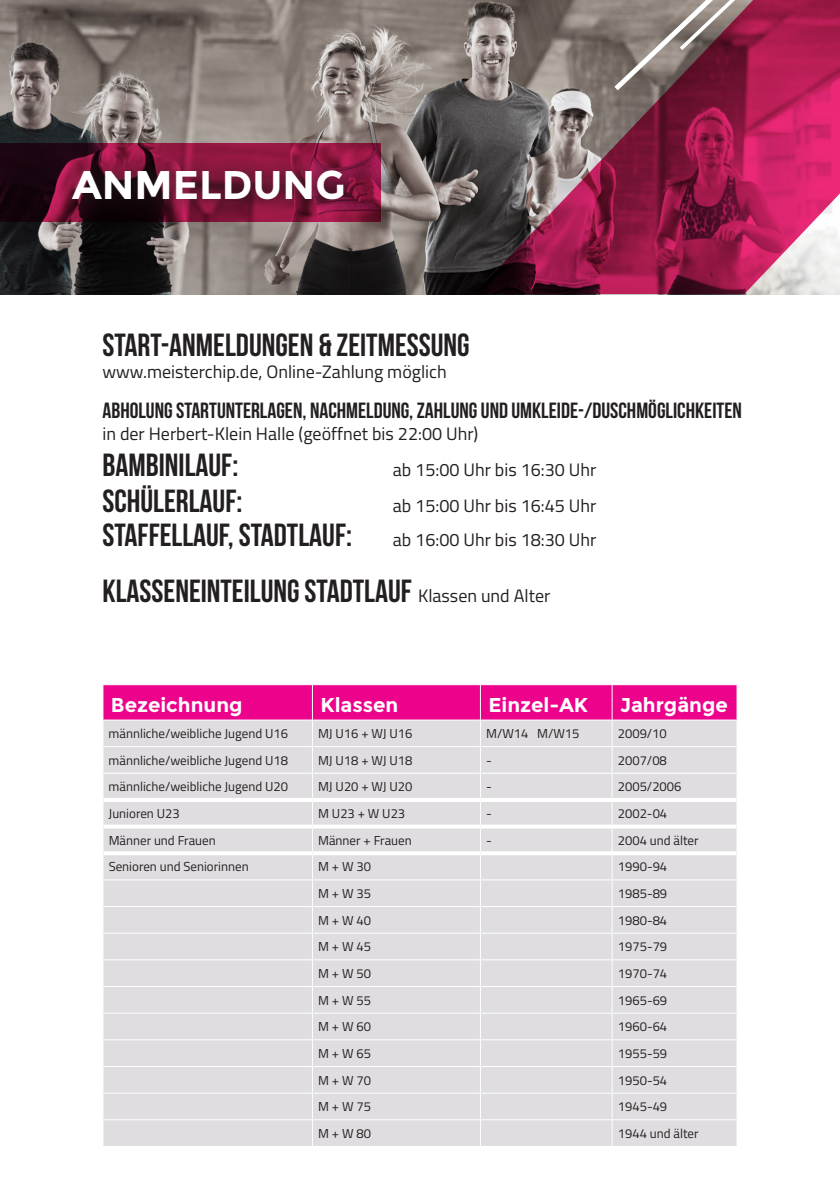
<style>
.page{position:relative;width:840px;height:1191px;background:#fff}
.page>*{position:absolute;margin:0;border:0;box-sizing:border-box;transform-origin:0 0}
.t1{font:700 40px "Montserrat";color:#fff}
.t2{font:32px "Bebas Neue";color:#231f20}
.t3{font:22px "Bebas Neue";color:#231f20}
.t4{font:700 20px "Montserrat";color:#fff}
.t5{font:18px "Titillium Web";color:#231f20}
.t6{font:13px "Titillium Web";color:#231f20}
.s1{font-family:"Titillium Web";font-size:18px}
</style>
<div class="page">
<img style="left:0;top:0;width:839px;height:295px">
<svg style="left:0;top:143px;width:380px;height:79px;background:#520d27"></svg>
<svg style="left:103px;top:684px;width:634px;height:462px;background:#e1cdda"></svg>
<hr style="left:103px;top:798px;width:209px;height:4px;background:#fff">
<hr style="left:312px;top:798px;width:168px;height:4px;background:#fff">
<hr style="left:480px;top:798px;width:131px;height:4px;background:#fff">
<hr style="left:611px;top:798px;width:125px;height:4px;background:#fff">
<svg style="left:103px;top:824px;width:209px;height:4px"></svg>
<svg style="left:312px;top:824px;width:168px;height:4px"></svg>
<svg style="left:480px;top:824px;width:131px;height:4px"></svg>
<svg style="left:611px;top:824px;width:125px;height:4px"></svg>
<hr style="left:103px;top:851px;width:209px;height:4px;background:#fff">
<hr style="left:312px;top:851px;width:168px;height:4px;background:#fff">
<hr style="left:480px;top:851px;width:131px;height:4px;background:#fff">
<hr style="left:611px;top:851px;width:125px;height:4px;background:#fff">
<svg style="left:473px;top:0;width:366px;height:294px;background:#94415e"></svg>
<div style="left:56px;top:153px;width:306px;height:65px;background:#231f20;opacity:.75"></div>
<svg style="left:608px;top:0;width:152px;height:95px;background:#885e66"></svg>
<h1 class="t1" style="left:72px;top:161px;width:274px">ANMELDUNG</h1>
<h2 class="t2" style="left:102px;top:327px;width:368px">START-ANMELDUNGEN &amp; ZEITMESSUNG</h2>
<h3 class="t5" style="left:102px;top:358px;width:345px">www.meisterchip.de, Online-Zahlung möglich</h3>
<h3 class="t3" style="left:102px;top:398px;width:640px">ABHOLUNG STARTUNTERLAGEN, NACHMELDUNG, ZAHLUNG UND UMKLEIDE-/DUSCHMÖGLICHKEITEN</h3>
<h3 class="t5" style="left:102px;top:420px;width:377px">in der Herbert-Klein Halle (geöffnet bis 22:00 Uhr)</h3>
<h2 class="t2" style="left:102px;top:447px;width:137px">BAMBINILAUF:</h2>
<h3 class="t5" style="left:392px;top:456px;width:205px">ab 15:00 Uhr bis 16:30 Uhr</h3>
<h2 class="t2" style="left:102px;top:483px;width:141px">SCHÜLERLAUF:</h2>
<h3 class="t5" style="left:392px;top:492px;width:205px">ab 15:00 Uhr bis 16:45 Uhr</h3>
<h2 class="t2" style="left:102px;top:517px;width:251px">STAFFELLAUF, STADTLAUF:</h2>
<h3 class="t5" style="left:392px;top:526px;width:205px">ab 16:00 Uhr bis 18:30 Uhr</h3>
<h2 class="t2" style="left:102px;top:574px;width:449px">KLASSENEINTEILUNG STADTLAUF <span class="s1">Klassen und Alter</span></h2>
<h3 class="t4" style="left:111px;top:693px;width:133px">Bezeichnung</h3>
<h3 class="t4" style="left:320px;top:693px;width:79px">Klassen</h3>
<h3 class="t4" style="left:488px;top:693px;width:101px">Einzel-AK</h3>
<h3 class="t4" style="left:619px;top:693px;width:109px">Jahrgänge</h3>
<p class="t6" style="left:108px;top:724px;width:181px">männliche/weibliche Jugend U16</p>
<p class="t6" style="left:318px;top:724px;width:96px">MJ U16 + WJ U16</p>
<p class="t6" style="left:486px;top:724px;width:95px">M/W14 M/W15</p>
<p class="t6" style="left:617px;top:724px;width:51px">2009/10</p>
<p class="t6" style="left:109px;top:750px;width:181px">männliche/weibliche Jugend U18</p>
<p class="t6" style="left:318px;top:750px;width:96px">MJ U18 + WJ U18</p>
<p class="t6" style="left:486px;top:750px;width:7px">-</p>
<p class="t6" style="left:617px;top:750px;width:51px">2007/08</p>
<p class="t6" style="left:109px;top:777px;width:181px">männliche/weibliche Jugend U20</p>
<p class="t6" style="left:318px;top:777px;width:96px">MJ U20 + WJ U20</p>
<p class="t6" style="left:486px;top:777px;width:7px">-</p>
<p class="t6" style="left:617px;top:777px;width:65px">2005/2006</p>
<p class="t6" style="left:109px;top:804px;width:73px">Junioren U23</p>
<p class="t6" style="left:318px;top:804px;width:89px">M U23 + W U23</p>
<p class="t6" style="left:486px;top:804px;width:7px">-</p>
<p class="t6" style="left:617px;top:804px;width:51px">2002-04</p>
<p class="t6" style="left:109px;top:830px;width:108px">Männer und Frauen</p>
<p class="t6" style="left:318px;top:830px;width:95px">Männer + Frauen</p>
<p class="t6" style="left:486px;top:830px;width:7px">-</p>
<p class="t6" style="left:617px;top:830px;width:82px">2004 und älter</p>
<p class="t6" style="left:109px;top:857px;width:141px">Senioren und Seniorinnen</p>
<p class="t6" style="left:318px;top:857px;width:54px">M + W 30</p>
<p class="t6" style="left:617px;top:857px;width:51px">1990-94</p>
<p class="t6" style="left:318px;top:884px;width:54px">M + W 35</p>
<p class="t6" style="left:617px;top:884px;width:51px">1985-89</p>
<p class="t6" style="left:318px;top:910px;width:54px">M + W 40</p>
<p class="t6" style="left:617px;top:910px;width:51px">1980-84</p>
<p class="t6" style="left:318px;top:937px;width:54px">M + W 45</p>
<p class="t6" style="left:617px;top:937px;width:51px">1975-79</p>
<p class="t6" style="left:318px;top:964px;width:54px">M + W 50</p>
<p class="t6" style="left:617px;top:964px;width:51px">1970-74</p>
<p class="t6" style="left:318px;top:990px;width:54px">M + W 55</p>
<p class="t6" style="left:617px;top:990px;width:51px">1965-69</p>
<p class="t6" style="left:318px;top:1017px;width:54px">M + W 60</p>
<p class="t6" style="left:617px;top:1017px;width:51px">1960-64</p>
<p class="t6" style="left:318px;top:1044px;width:54px">M + W 65</p>
<p class="t6" style="left:617px;top:1044px;width:51px">1955-59</p>
<p class="t6" style="left:318px;top:1070px;width:54px">M + W 70</p>
<p class="t6" style="left:617px;top:1070px;width:51px">1950-54</p>
<p class="t6" style="left:318px;top:1097px;width:54px">M + W 75</p>
<p class="t6" style="left:617px;top:1097px;width:51px">1945-49</p>
<p class="t6" style="left:318px;top:1123px;width:54px">M + W 80</p>
<p class="t6" style="left:617px;top:1123px;width:82px">1944 und älter</p>
</div>
